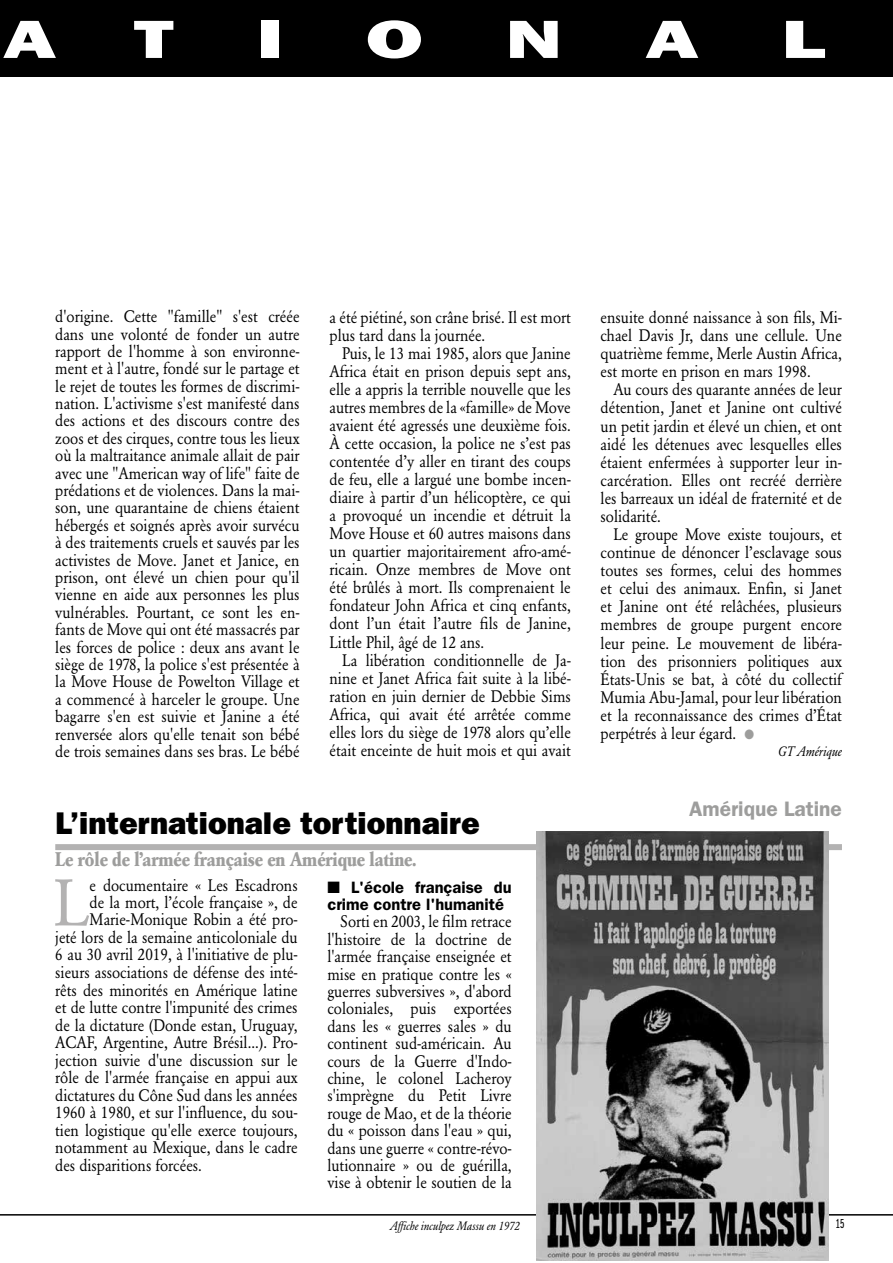
<style>
.page{position:relative;width:893px;height:1263px;background:#fff}
.page>*{position:absolute;margin:0;border:0;box-sizing:border-box;transform-origin:0 0}
.t1{font:65.1px "Garamond BE";color:#b3b2b2}
.t2{font:54px "ITC Franklin Gothic Std Hvy";color:#fff;scale:1.5 1}
.t3{font:31.5px "ITC Franklin Gothic Std Hvy";color:#000}
.t4{font:600 21px "ITC Franklin Gothic Std";color:#9d9d9c}
.t5{font:700 19.5px "Garamond BE";color:#9d9d9c;scale:.91 1}
.t6{font:16.5px/17.4px "Garamond BE";color:#000;text-align:justify;scale:.91 1}
.t7{font:600 16.5px/17.4px "ITC Franklin Gothic Std";color:#000}
.t8{font:italic 13.5px "Garamond BE";color:#000;scale:.91 1}
.t9{font:13.5px "ITC Franklin Gothic Std Bk X Cp";color:#000}
.t10{font:italic 12px "Garamond BE";color:#000;scale:.91 1}
.s1{color:#9d9d9c}
</style>
<div class="page">
<hr style="left:0;top:1214px;width:893px;height:1px;background:#000">
<div style="left:0;top:0;width:893px;height:77px;background:#000"></div>
<div style="left:55px;top:844px;width:787px;height:6px;background:#b3b2b2"></div>
<img style="left:536px;top:831px;width:293px;height:429px">
<h2 class="t2" style="left:3px;top:8px;width:37px">A</h2>
<h2 class="t2" style="left:134px;top:8px;width:28px">T</h2>
<h2 class="t2" style="left:257px;top:8px;width:19px">I</h2>
<h2 class="t2" style="left:366px;top:8px;width:39px">O</h2>
<h2 class="t2" style="left:505px;top:8px;width:39px">N</h2>
<h2 class="t2" style="left:645px;top:8px;width:37px">A</h2>
<h2 class="t2" style="left:781px;top:8px;width:31px">L</h2>
<p class="t6" style="left:55px;top:308px;width:270px">d'origine. Cette "famille" s'est créée dans une volonté de fonder un autre rapport de l'homme à son environne&shy;ment et à l'autre, fondé sur le partage et le rejet de toutes les formes de discrimi&shy;nation. L'activisme s'est manifesté dans des actions et des discours contre des zoos et des cirques, contre tous les lieux où la maltraitance animale allait de pair avec une "American way of life" faite de prédations et de violences. Dans la mai&shy;son, une quarantaine de chiens étaient hébergés et soignés après avoir survécu à des traitements cruels et sauvés par les activistes de Move. Janet et Janice, en prison, ont élevé un chien pour qu'il vienne en aide aux personnes les plus vulnérables. Pourtant, ce sont les en&shy;fants de Move qui ont été massacrés par les forces de police : deux ans avant le siège de 1978, la police s'est présentée à la Move House de Powelton Village et a commencé à harceler le groupe. Une bagarre s'en est suivie et Janine a été renversée alors qu'elle tenait son bébé de trois semaines dans ses bras. Le bébé</p>
<p class="t6" style="left:330px;top:308px;width:267px;line-height:18px">a été piétiné, son crâne brisé. Il est mort plus tard dans la journée.</p>
<p class="t6" style="left:330px;top:344px;width:267px;line-height:18px;text-indent:13px">Puis, le 13 mai 1985, alors que Janine Africa était en prison depuis sept ans, elle a appris la terrible nouvelle que les autres membres de la «famille» de Move avaient été agressés une deuxième fois.<br>À cette occasion, la police ne s’est pas contentée d’y aller en tirant des coups de feu, elle a largué une bombe incen&shy;diaire à partir d’un hélicoptère, ce qui a provoqué un incendie et détruit la Move House et 60 autres maisons dans un quartier majoritairement afro-amé&shy;ricain. Onze membres de Move ont été brûlés à mort. Ils comprenaient le fondateur John Africa et cinq enfants, dont l’un était l’autre fils de Janine, Little Phil, âgé de 12 ans.</p>
<p class="t6" style="left:330px;top:651px;width:267px;line-height:18px;text-indent:13px">La libération conditionnelle de Ja&shy;nine et Janet Africa fait suite à la libé&shy;ration en juin dernier de Debbie Sims Africa, qui avait été arrêtée comme elles lors du siège de 1978 alors qu’elle était enceinte de huit mois et qui avait</p>
<h3 class="t3" style="left:55px;top:804px;width:426px">L’internationale tortionnaire</h3>
<p class="t5" style="left:55px;top:848px;width:398px">Le rôle de l’armée française en Amérique latine.</p>
<h1 class="t1" style="left:53px;top:865px;width:38px">L</h1>
<p class="t6" style="left:90px;top:877px;width:230px">e documentaire « Les Escadrons</p>
<p class="t7" style="left:327px;top:878px;width:186px">■ L'école française du crime contre l'humanité</p>
<p class="t6" style="left:327px;top:913px;width:204px;text-indent:13px">Sorti en 2003, le film retrace l'histoire de la doctrine de l'armée française enseignée et mise en pratique contre les « guerres subversives », d'abord coloniales, puis exportées dans les « guerres sales » du continent sud-américain. Au cours de la Guerre d'Indo&shy;chine, le colonel Lacheroy s'imprègne du Petit Livre rouge de Mao, et de la théorie du « poisson dans l'eau » qui, dans une guerre « contre-révo&shy;lutionnaire » ou de guérilla, vise à obtenir le soutien de la</p>
<p class="t6" style="left:90px;top:894px;width:230px">de la mort, l’école française », de</p>
<p class="t6" style="left:90px;top:911px;width:230px">Marie-Monique Robin a été pro-</p>
<p class="t6" style="left:55px;top:929px;width:268px">jeté lors de la semaine anticoloniale du</p>
<p class="t6" style="left:55px;top:946px;width:268px">6 au 30 avril 2019, à l'initiative de plu-</p>
<p class="t6" style="left:55px;top:964px;width:268px">sieurs associations de défense des inté-</p>
<p class="t6" style="left:55px;top:981px;width:268px">rêts des minorités en Amérique latine</p>
<p class="t6" style="left:55px;top:999px;width:268px">et de lutte contre l'impunité des crimes</p>
<p class="t6" style="left:55px;top:1016px;width:268px">de la dictature (Donde estan, Uruguay,</p>
<p class="t6" style="left:55px;top:1034px;width:268px">ACAF, Argentine, Autre Brésil...). Pro-</p>
<p class="t6" style="left:55px;top:1051px;width:268px">jection suivie d'une discussion sur le</p>
<p class="t6" style="left:55px;top:1069px;width:268px">rôle de l'armée française en appui aux</p>
<p class="t6" style="left:55px;top:1086px;width:268px">dictatures du Cône Sud dans les années</p>
<p class="t6" style="left:55px;top:1104px;width:268px">1960 à 1980, et sur l'influence, du sou-</p>
<p class="t6" style="left:55px;top:1121px;width:268px">tien logistique qu'elle exerce toujours,</p>
<p class="t6" style="left:55px;top:1139px;width:268px">notamment au Mexique, dans le cadre</p>
<p class="t6" style="left:55px;top:1157px;width:163px">des disparitions forcées.</p>
<p class="t10" style="left:389px;top:1219px;width:145px">Affiche inculpez Massu en 1972</p>
<p class="t6" style="left:601px;top:308px;width:267px;line-height:18.1px">ensuite donné naissance à son fils, Mi&shy;chael Davis Jr, dans une cellule. Une quatrième femme, Merle Austin Africa, est morte en prison en mars 1998.</p>
<p class="t6" style="left:601px;top:381px;width:267px;line-height:18.1px;text-indent:13px">Au cours des quarante années de leur détention, Janet et Janine ont cultivé un petit jardin et élevé un chien, et ont aidé les détenues avec lesquelles elles étaient enfermées à supporter leur in&shy;carcération. Elles ont recréé derrière les barreaux un idéal de fraternité et de solidarité.</p>
<p class="t6" style="left:601px;top:525px;width:267px;line-height:18.1px;text-indent:13px">Le groupe Move existe toujours, et continue de dénoncer l’esclavage sous toutes ses formes, celui des hommes et celui des animaux. Enfin, si Janet et Janine ont été relâchées, plusieurs membres de groupe purgent encore leur peine. Le mouvement de libéra&shy;tion des prisonniers politiques aux États-Unis se bat, à côté du collectif Mumia Abu-Jamal, pour leur libération et la reconnaissance des crimes d’État perpétrés à leur égard. <span class="s1">●</span></p>
<p class="t8" style="left:778px;top:743px;width:72px">GT Amérique</p>
<p class="t4" style="left:689px;top:796px;width:154px">Amérique Latine</p>
<p class="t9" style="left:836px;top:1216px;width:10px">15</p>
</div>
